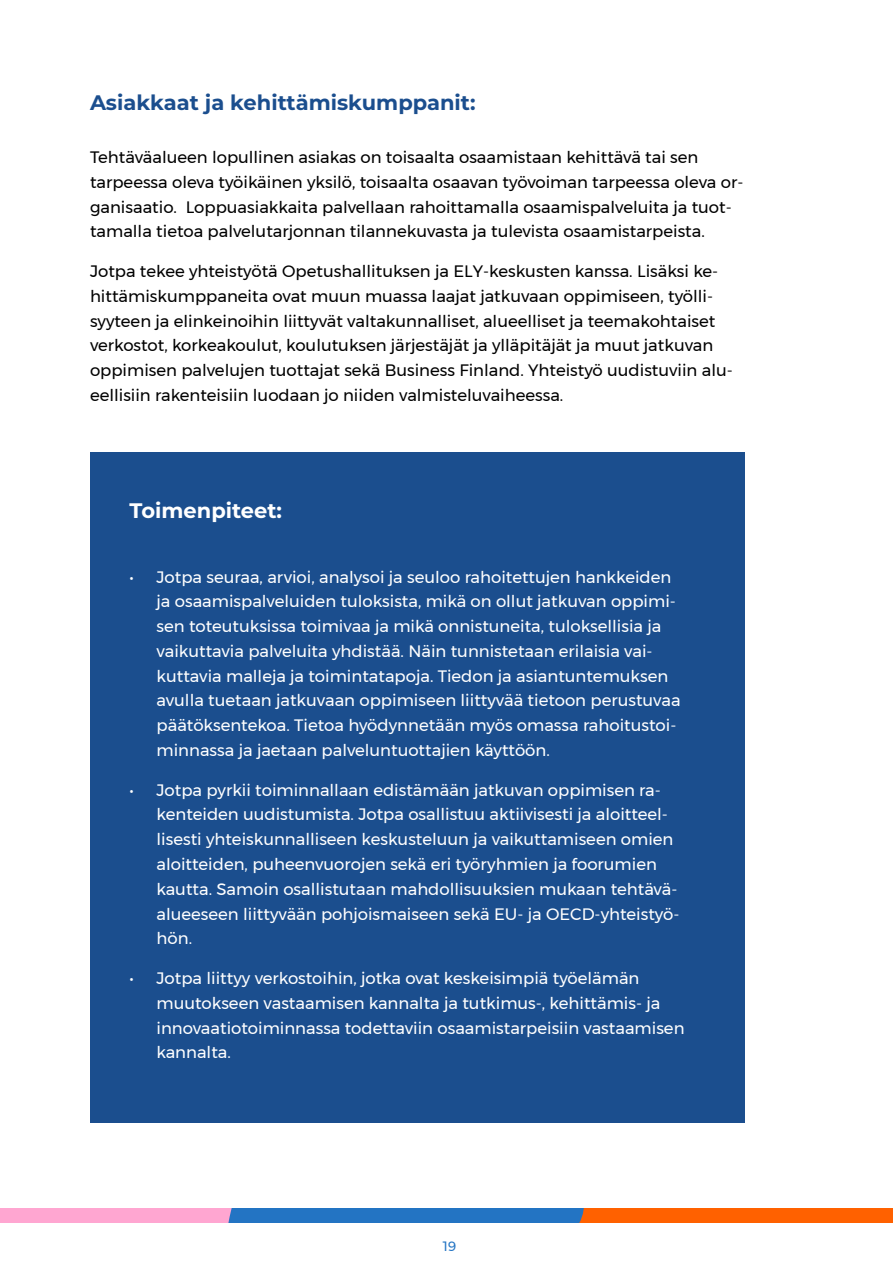
<style>
.page{position:relative;width:893px;height:1263px;background:#fff}
.page>*{position:absolute;margin:0;border:0;box-sizing:border-box;transform-origin:0 0}
.Paragraph_Style_3{font:700 21px "Montserrat";color:#1b4e8e}
.t1{font:700 21px "Montserrat";color:#fff}
.t2{font:16.5px/24.8px "Montserrat";color:#fff}
.Leipis{font:16.5px/24.8px "Montserrat";color:#000}
.t3{font:13.5px "Montserrat";color:#2374c3}
</style>
<div class="page">
<div style="left:0;top:1208px;width:893px;height:15px;background:#ffa6d1"></div>
<svg style="left:228px;top:1208px;width:665px;height:15px;background:#8a6b67"></svg>
<div style="left:90px;top:452px;width:654px;height:671px;background:#1b4e8e"></div>
<p class="Paragraph_Style_3" style="left:90px;top:88px;width:387px">Asiakkaat ja kehittämiskumppanit:</p>
<p class="Leipis" style="left:90px;top:145px;width:655px">Tehtäväalueen lopullinen asiakas on toisaalta osaamistaan kehittävä tai sen tarpeessa oleva työikäinen yksilö, toisaalta osaavan työvoiman tarpeessa oleva or&shy;ganisaatio. Loppuasiakkaita palvellaan rahoittamalla osaamispalveluita ja tuot&shy;tamalla tietoa palvelutarjonnan tilannekuvasta ja tulevista osaamistarpeista.</p>
<p class="Leipis" style="left:90px;top:259px;width:644px">Jotpa tekee yhteistyötä Opetushallituksen ja ELY-keskusten kanssa. Lisäksi ke&shy;hittämiskumppaneita ovat muun muassa laajat jatkuvaan oppimiseen, työlli&shy;syyteen ja elinkeinoihin liittyvät valtakunnalliset, alueelliset ja teemakohtaiset verkostot, korkeakoulut, koulutuksen järjestäjät ja ylläpitäjät ja muut jatkuvan oppimisen palvelujen tuottajat sekä Business Finland. Yhteistyö uudistuviin alu&shy;eellisiin rakenteisiin luodaan jo niiden valmisteluvaiheessa.</p>
<p class="t1" style="left:130px;top:496px;width:154px">Toimenpiteet:</p>
<p class="t2" style="left:157px;top:564px;width:526px;text-indent:-27px">• Jotpa seuraa, arvioi, analysoi ja seuloo rahoitettujen hankkeiden ja osaamispalveluiden tuloksista, mikä on ollut jatkuvan oppimi&shy;sen toteutuksissa toimivaa ja mikä onnistuneita, tuloksellisia ja vaikuttavia palveluita yhdistää. Näin tunnistetaan erilaisia vai&shy;kuttavia malleja ja toimintatapoja. Tiedon ja asiantuntemuksen avulla tuetaan jatkuvaan oppimiseen liittyvää tietoon perustuvaa päätöksentekoa. Tietoa hyödynnetään myös omassa rahoitustoi&shy;minnassa ja jaetaan palveluntuottajien käyttöön.</p>
<p class="t2" style="left:157px;top:777px;width:524px;text-indent:-27px">• Jotpa pyrkii toiminnallaan edistämään jatkuvan oppimisen ra&shy;kenteiden uudistumista. Jotpa osallistuu aktiivisesti ja aloitteel&shy;lisesti yhteiskunnalliseen keskusteluun ja vaikuttamiseen omien aloitteiden, puheenvuorojen sekä eri työryhmien ja foorumien kautta. Samoin osallistutaan mahdollisuuksien mukaan tehtävä&shy;alueeseen liittyvään pohjoismaiseen sekä EU- ja OECD-yhteistyö&shy;hön.</p>
<p class="t2" style="left:157px;top:965px;width:529px;text-indent:-27px">• Jotpa liittyy verkostoihin, jotka ovat keskeisimpiä työelämän muutokseen vastaamisen kannalta ja tutkimus-, kehittämis- ja innovaatiotoiminnassa todettaviin osaamistarpeisiin vastaamisen kannalta.</p>
<p class="t3" style="left:443px;top:1235px;width:15px">19</p>
</div>
